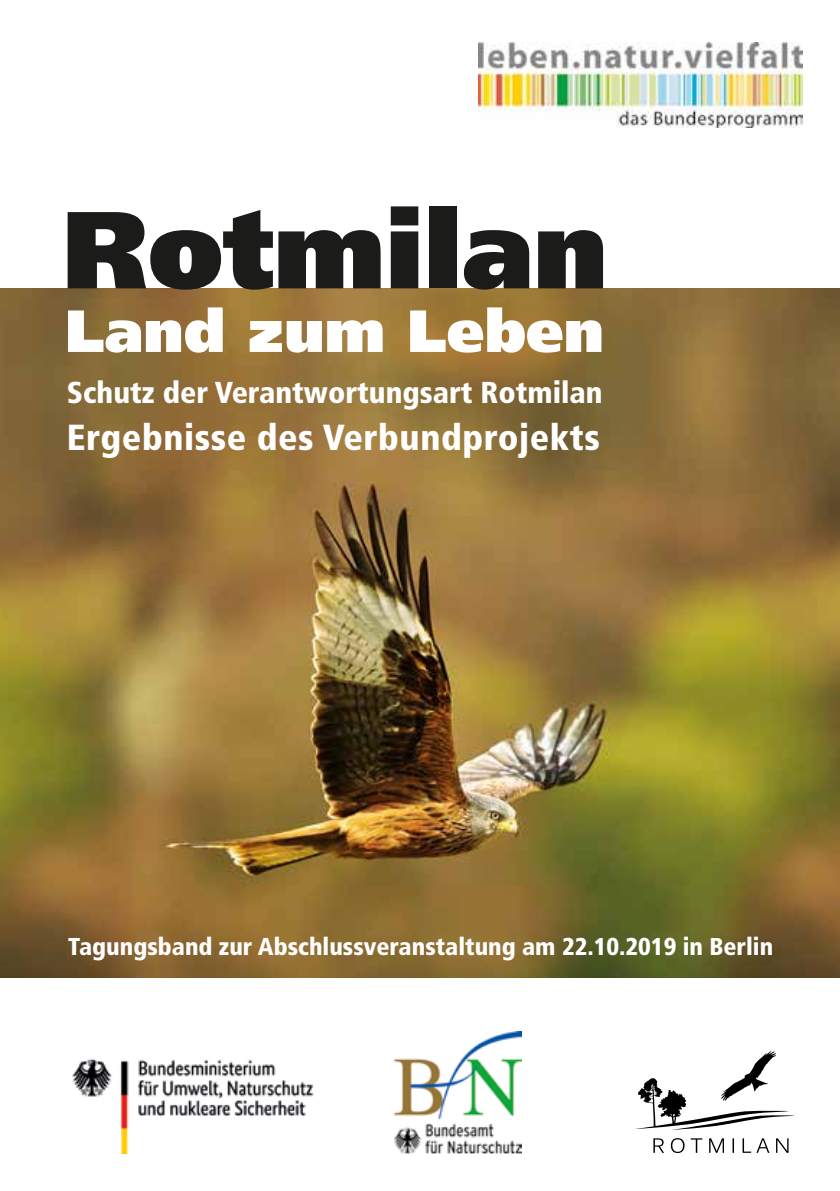
<style>
.page{position:relative;width:840px;height:1191px;background:#fff}
.page>*{position:absolute;margin:0;border:0;box-sizing:border-box;transform-origin:0 0}
.t1{font:900 109.2px "Frutiger LT";color:#1b1b1a}
.t2{font:900 59.4px "Frutiger LT";color:#fff}
.t3{font:900 condensed 36.2px "Frutiger LT Pro";letter-spacing:.015em;color:#fff}
.t4{font:900 condensed 30.2px "Frutiger LT Pro";color:#fff}
.t5{font:900 condensed 24.4px "Frutiger LT Pro";color:#fff}
</style>
<div class="page">
<img style="left:0;top:288px;width:839px;height:689px">
<img style="left:478px;top:42px;width:324px;height:85px">
<svg style="left:635px;top:1050px;width:160px;height:103px"></svg>
<img style="left:72px;top:1058px;width:242px;height:95px">
<img style="left:394px;top:1031px;width:127px;height:122px">
<h1 class="t1" style="left:63px;top:183px;width:546px">Rotmilan</h1>
<h2 class="t2" style="left:65px;top:295px;width:540px">Land zum Leben</h2>
<p class="t4" style="left:67px;top:374px;width:537px">Schutz der Verantwortungsart Rotmilan</p>
<h3 class="t3" style="left:67px;top:415px;width:534px">Ergebnisse des Verbundprojekts</h3>
<p class="t5" style="left:68px;top:932px;width:706px">Tagungsband zur Abschlussveranstaltung am 22.10.2019 in Berlin</p>
</div>
